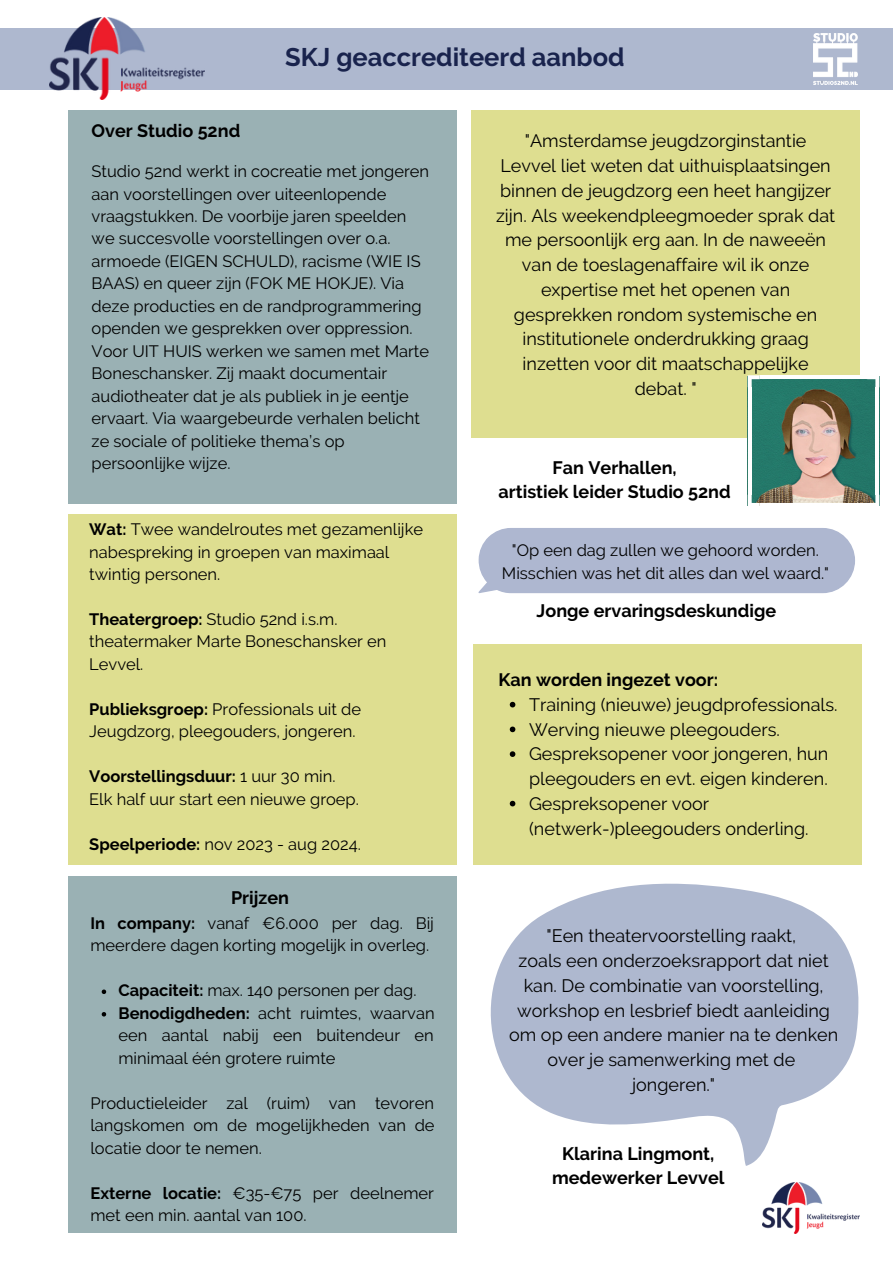
<style>
.page{position:relative;width:893px;height:1264px;background:#fff}
.page>*{position:absolute;margin:0;border:0;box-sizing:border-box;transform-origin:0 0}
.t1{font:700 25.5px "Raleway";color:#19234d}
.t2{font:18px/24.8px "Raleway";color:#000}
.t3{font:700 18px/24.8px "Raleway";color:#000;text-align:center}
.t4{font:16.5px/22.5px "Raleway";color:#000}
.t5{font:700 16.5px "Raleway";color:#000}
.s1{font-weight:700}
.s2{font-weight:400}
</style>
<div class="page">
<div style="left:68px;top:514px;width:388px;height:350px;background:#dede90"></div>
<div style="left:68px;top:110px;width:388px;height:393px;background:#9ab1b4"></div>
<div style="left:471px;top:110px;width:388px;height:327px;background:#dede90"></div>
<img style="left:751px;top:379px;width:124px;height:124px">
<svg style="left:747px;top:387px;width:4px;height:108px"></svg>
<hr style="left:759px;top:375px;width:108px;height:4px;background:#fff">
<svg style="left:867px;top:379px;width:9px;height:8px"></svg>
<svg style="left:747px;top:375px;width:12px;height:12px"></svg>
<svg style="left:867px;top:495px;width:9px;height:8px"></svg>
<svg style="left:747px;top:495px;width:12px;height:11px"></svg>
<div style="left:0;top:28px;width:892px;height:61px;background:#aeb8cf"></div>
<img style="left:49px;top:18px;width:155px;height:82px">
<img style="left:813px;top:33px;width:44px;height:51px">
<div style="left:68px;top:876px;width:388px;height:356px;background:#9ab1b4"></div>
<svg style="left:490px;top:883px;width:369px;height:282px;fill:#aeb8cf"></svg>
<img style="left:762px;top:1182px;width:97px;height:50px">
<div style="left:473px;top:644px;width:388px;height:221px;background:#dede90"></div>
<div style="left:478px;top:528px;width:377px;height:65px;background:#aeb7d0"></div>
<svg style="left:509px;top:701px;width:6px;height:6px"></svg>
<svg style="left:509px;top:726px;width:6px;height:6px"></svg>
<svg style="left:509px;top:751px;width:6px;height:6px"></svg>
<svg style="left:509px;top:800px;width:6px;height:6px"></svg>
<svg style="left:102px;top:989px;width:4px;height:5px"></svg>
<svg style="left:102px;top:1012px;width:4px;height:4px"></svg>
<p class="t1" style="left:285px;top:42px;width:341px">SKJ geaccrediteerd aanbod</p>
<p class="t3" style="left:92px;top:118px;width:150px">Over Studio 52nd</p>
<p class="t4" style="left:92px;top:160px;width:339px">Studio 52nd werkt in cocreatie met jongeren aan voorstellingen over uiteenlopende vraagstukken. De voorbije jaren speelden we succesvolle voorstellingen over o.a. armoede (EIGEN SCHULD), racisme (WIE IS BAAS) en queer zijn (FOK ME HOKJE). Via deze producties en de randprogrammering openden we gesprekken over oppression.<br>Voor UIT HUIS werken we samen met Marte Boneschansker. Zij maakt documentair audiotheater dat je als publiek in je eentje ervaart. Via waargebeurde verhalen belicht ze sociale of politieke thema’s op persoonlijke wijze.</p>
<p class="t4" style="left:89px;top:518px;width:335px"><span class="s1">Wat:</span> Twee wandelroutes met gezamenlijke nabespreking in groepen van maximaal twintig personen.</p>
<p class="t4" style="left:89px;top:608px;width:298px"><span class="s1">Theatergroep:</span> Studio 52nd i.s.m. theatermaker Marte Boneschansker en<br>Levvel.</p>
<p class="t4" style="left:89px;top:698px;width:273px"><span class="s1">Publieksgroep:</span> Professionals uit de<br>Jeugdzorg, pleegouders, jongeren.</p>
<p class="t5" style="left:89px;top:767px;width:248px">Voorstellingsduur: <span class="s2">1 uur 30 min.</span></p>
<p class="t4" style="left:89px;top:787px;width:271px">Elk half uur start een nieuwe groep.</p>
<p class="t4" style="left:89px;top:832px;width:273px"><span class="s1">Speelperiode:</span> nov 2023 - aug 2024.</p>
<p class="t3" style="left:231px;top:884px;width:59px">Prijzen</p>
<p class="t4" style="left:90px;top:911px;width:345px"><span class="s1">In company:</span> vanaf €6.000 per dag. Bij meerdere dagen korting mogelijk in overleg.</p>
<p class="t4" style="left:118px;top:979px;width:299px"><span class="s1">Capaciteit:</span> max. 140 personen per dag.</p>
<p class="t4" style="left:118px;top:1001px;width:317px;text-align:justify"><span class="s1">Benodigdheden:</span> acht ruimtes, waarvan een aantal nabij een buitendeur en minimaal één grotere ruimte</p>
<p class="t4" style="left:90px;top:1091px;width:345px;text-align:justify">Productieleider zal (ruim) van tevoren langskomen om de mogelijkheden van de locatie door te nemen.</p>
<p class="t4" style="left:90px;top:1181px;width:345px"><span class="s1">Externe locatie:</span> €35-€75 per deelnemer met een min. aantal van 100.</p>
<p class="t2" style="left:496px;top:129px;width:340px;text-align:center">"Amsterdamse jeugdzorginstantie Levvel liet weten dat uithuisplaatsingen binnen de jeugdzorg een heet hangijzer zijn. Als weekendpleegmoeder sprak dat me persoonlijk erg aan. In de naweeën van de toeslagenaffaire wil ik onze expertise met het openen van gesprekken rondom systemische en institutionele onderdrukking graag inzetten voor dit maatschappelijke debat. "</p>
<p class="t3" style="left:552px;top:455px;width:126px">Fan Verhallen,</p>
<p class="t3" style="left:498px;top:479px;width:234px">artistiek leider Studio 52nd</p>
<p class="t4" style="left:502px;top:539px;width:328px;text-align:center">"Op een dag zullen we gehoord worden.<br>Misschien was het dit alles dan wel waard."</p>
<p class="t3" style="left:536px;top:598px;width:241px">Jonge ervaringsdeskundige</p>
<p class="t3" style="left:498px;top:667px;width:221px">Kan worden ingezet voor:</p>
<p class="t2" style="left:529px;top:692px;width:310px">Training (nieuwe) jeugdprofessionals.</p>
<p class="t2" style="left:529px;top:716px;width:252px">Werving nieuwe pleegouders.</p>
<p class="t2" style="left:529px;top:741px;width:301px">Gespreksopener voor jongeren, hun pleegouders en evt. eigen kinderen.</p>
<p class="t2" style="left:529px;top:791px;width:281px">Gespreksopener voor (netwerk-)pleegouders onderling.</p>
<p class="t2" style="left:546px;top:923px;width:251px">"Een theatervoorstelling raakt,</p>
<p class="t2" style="left:509px;top:948px;width:330px;text-align:center">zoals een onderzoeksrapport dat niet kan. De combinatie van voorstelling, workshop en lesbrief biedt aanleiding om op een andere manier na te denken over je samenwerking met de</p>
<p class="t2" style="left:632px;top:1072px;width:84px">jongeren."</p>
<p class="t3" style="left:552px;top:1140px;width:174px">Klarina Lingmont, medewerker Levvel</p>
</div>
